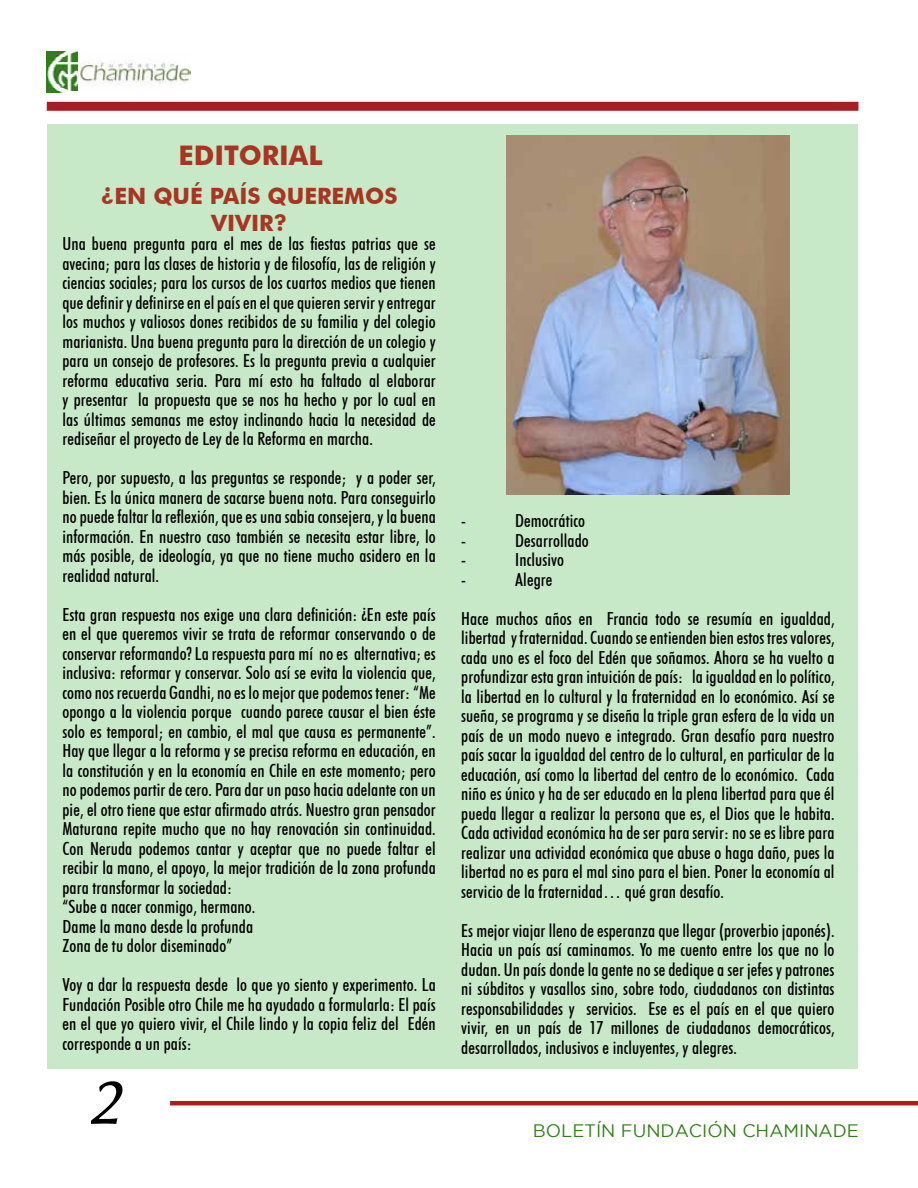
<style>
.page{position:relative;width:918px;height:1188px;background:#fff}
.page>*{position:absolute;margin:0;border:0;box-sizing:border-box;transform-origin:0 0}
.t1{font:69.3px "Lin Biolinum Slanted";color:#000}
.t2{font:700 27px "Futura BT";color:#a83521}
.t3{font:700 22.5px/27px "Futura BT";color:#a83521;text-align:center}
.t4{font:500 condensed 18px/19.5px "Futura BT";letter-spacing:.005em;color:#000;text-align:justify}
.t5{font:18px "Gotham";color:#307f19}
</style>
<div class="page">
<div style="left:47px;top:102px;width:811px;height:9px;background:#a71f23"></div>
<hr style="left:170px;top:1101px;width:748px;height:4px;background:#a71f23">
<img style="left:47px;top:51px;width:144px;height:42px">
<div style="left:48px;top:125px;width:810px;height:944px;background:#c8e9c8"></div>
<img style="left:507px;top:136px;width:282px;height:359px">
<h2 class="t2" style="left:179px;top:139px;width:146px">EDITORIAL</h2>
<p class="t3" style="left:101px;top:182px;width:298px">¿EN QUÉ PAÍS QUEREMOS<br>VIVIR?</p>
<p class="t4" style="left:62px;top:234px;width:375px">Una buena pregunta para el mes de las fiestas patrias que se avecina; para las clases de historia y de filosofía, las de religión y ciencias sociales; para los cursos de los cuartos medios que tienen que definir y definirse en el país en el que quieren servir y entregar los muchos y valiosos dones recibidos de su familia y del colegio marianista. Una buena pregunta para la dirección de un colegio y para un consejo de profesores. Es la pregunta previa a cualquier reforma educativa seria. Para mí esto ha faltado al elaborar y presentar la propuesta que se nos ha hecho y por lo cual en las últimas semanas me estoy inclinando hacia la necesidad de rediseñar el proyecto de Ley de la Reforma en marcha.</p>
<p class="t4" style="left:62px;top:468px;width:375px">Pero, por supuesto, a las preguntas se responde; y a poder ser, bien. Es la única manera de sacarse buena nota. Para conseguirlo no puede faltar la reflexión, que es una sabia consejera, y la buena información. En nuestro caso también se necesita estar libre, lo más posible, de ideología, ya que no tiene mucho asidero en la realidad natural.</p>
<p class="t4" style="left:62px;top:605px;width:375px;text-align:left">Esta gran respuesta nos exige una clara definición: ¿En este país en el que queremos vivir se trata de reformar conservando o de conservar reformando? La respuesta para mí no es alternativa; es inclusiva: reformar y conservar. Solo así se evita la violencia que, como nos recuerda Gandhi, no es lo mejor que podemos tener: “Me opongo a la violencia porque cuando parece causar el bien éste solo es temporal; en cambio, el mal que causa es permanente”.<br>Hay que llegar a la reforma y se precisa reforma en educación, en la constitución y en la economía en Chile en este momento; pero no podemos partir de cero. Para dar un paso hacia adelante con un pie, el otro tiene que estar afirmado atrás. Nuestro gran pensador Maturana repite mucho que no hay renovación sin continuidad.<br>Con Neruda podemos cantar y aceptar que no puede faltar el recibir la mano, el apoyo, la mejor tradición de la zona profunda para transformar la sociedad:<br>“Sube a nacer conmigo, hermano.<br>Dame la mano desde la profunda<br>Zona de tu dolor diseminado”</p>
<p class="t4" style="left:62px;top:975px;width:375px">Voy a dar la respuesta desde lo que yo siento y experimento. La Fundación Posible otro Chile me ha ayudado a formularla: El país en el que yo quiero vivir, el Chile lindo y la copia feliz del Edén corresponde a un país:</p>
<h1 class="t1" style="left:88px;top:1062px;width:32px">2</h1>
<p class="t4" style="left:461px;top:511px;width:6px">-</p>
<p class="t4" style="left:515px;top:511px;width:71px">Democrático</p>
<p class="t4" style="left:461px;top:531px;width:6px">-</p>
<p class="t4" style="left:515px;top:531px;width:75px">Desarrollado</p>
<p class="t4" style="left:461px;top:550px;width:6px">-</p>
<p class="t4" style="left:515px;top:550px;width:50px">Inclusivo</p>
<p class="t4" style="left:461px;top:570px;width:6px">-</p>
<p class="t4" style="left:461px;top:560px;width:375px;line-height:39px;text-indent:54px">Alegre<br>Hace muchos años en Francia todo se resumía en igualdad,</p>
<p class="t4" style="left:461px;top:628px;width:375px">libertad y fraternidad. Cuando se entienden bien estos tres valores, cada uno es el foco del Edén que soñamos. Ahora se ha vuelto a profundizar esta gran intuición de país: la igualdad en lo político, la libertad en lo cultural y la fraternidad en lo económico. Así se sueña, se programa y se diseña la triple gran esfera de la vida un país de un modo nuevo e integrado. Gran desafío para nuestro país sacar la igualdad del centro de lo cultural, en particular de la educación, así como la libertad del centro de lo económico. Cada niño es único y ha de ser educado en la plena libertad para que él pueda llegar a realizar la persona que es, el Dios que le habita.<br>Cada actividad económica ha de ser para servir: no se es libre para realizar una actividad económica que abuse o haga daño, pues la libertad no es para el mal sino para el bien. Poner la economía al servicio de la fraternidad… qué gran desafío.</p>
<p class="t4" style="left:461px;top:921px;width:375px">Es mejor viajar lleno de esperanza que llegar (proverbio japonés).<br>Hacia un país así caminamos. Yo me cuento entre los que no lo dudan. Un país donde la gente no se dedique a ser jefes y patrones ni súbditos y vasallos sino, sobre todo, ciudadanos con distintas responsabilidades y servicios. Ese es el país en el que quiero vivir, en un país de 17 millones de ciudadanos democráticos, desarrollados, inclusivos e incluyentes, y alegres.</p>
<p class="t5" style="left:533px;top:1120px;width:328px">BOLETÍN FUNDACIÓN CHAMINADE</p>
</div>
